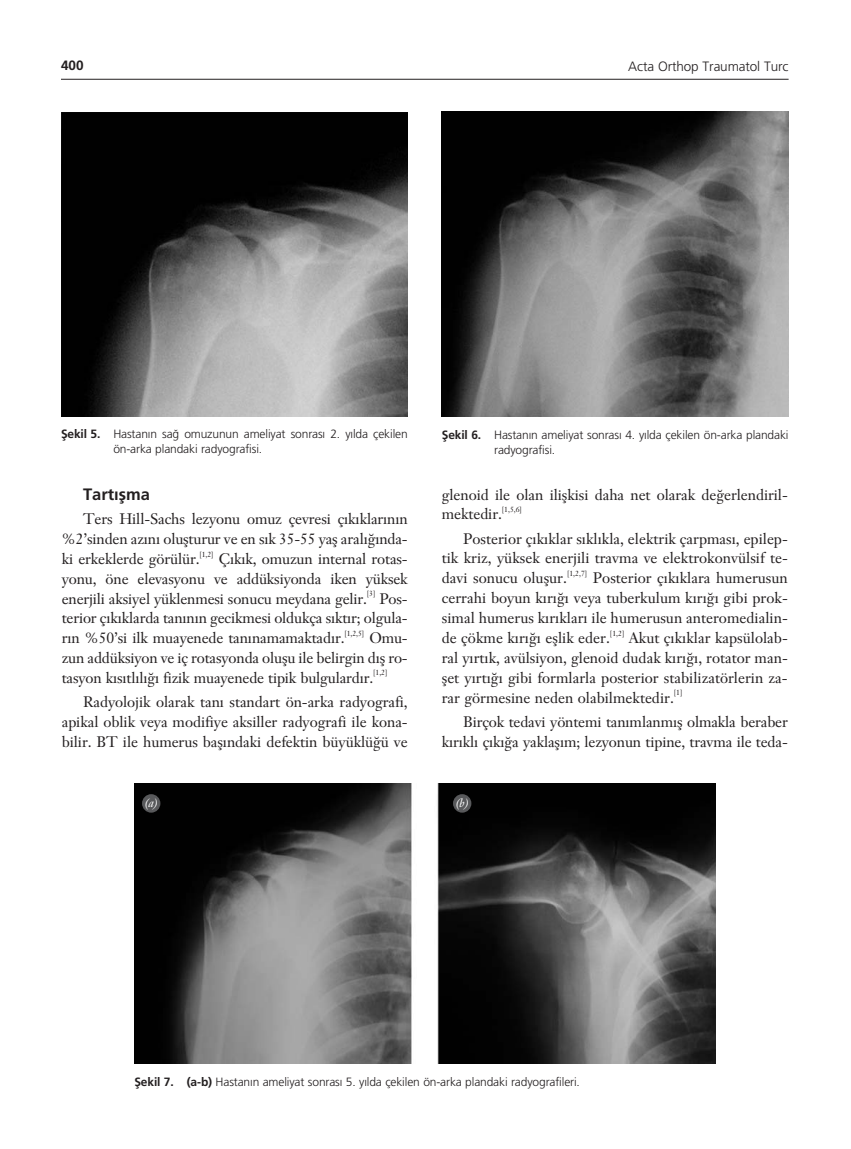
<style>
.page{position:relative;width:851px;height:1149px;background:#fff}
.page>*{position:absolute;margin:0;border:0;box-sizing:border-box;transform-origin:0 0}
.t1{font:700 16.5px "Frutiger";color:#231f20}
.t2{font:15px/19.8px "Janson Text";letter-spacing:-.01em;color:#231f20;text-align:justify}
.t3{font:300 13.5px "Frutiger";letter-spacing:-.01em;color:#231f20}
.t4{font:700 13.5px "Frutiger";color:#231f20}
.t5{font:300 12px/15px "Frutiger";letter-spacing:-.01em;color:#231f20}
.t6{font:italic 12px "Janson Text";color:#fff}
.t7{font:7.5px "Janson Text";color:#231f20}
.s1{font-weight:700}
</style>
<div class="page">
<hr style="left:61px;top:79px;width:727px;height:1px;background:#231f20">
<img style="left:61px;top:113px;width:346px;height:303px">
<img style="left:442px;top:112px;width:346px;height:304px">
<img style="left:134px;top:783px;width:581px;height:280px">
<div style="left:142px;top:794px;width:18px;height:18px;background:#58595b;border-radius:50%"></div>
<div style="left:453px;top:794px;width:18px;height:18px;background:#58595b;border-radius:50%"></div>
<p class="t4" style="left:61px;top:60px;width:24px">400</p>
<p class="t3" style="left:628px;top:61px;width:162px">Acta Orthop Traumatol Turc</p>
<p class="t5" style="left:113px;top:427px;width:296px;text-indent:-52px"><span class="s1">fiekil 5.</span> Hastan›n sa¤ omuzunun ameliyat sonras› 2. y›lda çekilen ön-arka plandaki radyografisi.</p>
<p class="t5" style="left:494px;top:428px;width:296px;text-indent:-52px"><span class="s1">fiekil 6.</span> Hastan›n ameliyat sonras› 4. y›lda çekilen ön-arka plandaki radyografisi.</p>
<p class="t1" style="left:83px;top:487px;width:68px">Tart›flma</p>
<p class="t2" style="left:62px;top:510px;width:347px;text-indent:21px">Ters Hill-Sachs lezyonu omuz çevresi ç›k›klar›n›n %2’sinden az›n› oluflturur ve en s›k 35-55 yafl aral›¤›nda&shy;ki erkeklerde görülür.</p>
<p class="t7" style="left:199px;top:550px;width:16px">[1,2]</p>
<p class="t2" style="left:62px;top:550px;width:347px;text-indent:157px">Ç›k›k, omuzun internal rotas&shy;yonu, öne elevasyonu ve addüksiyonda iken yüksek enerjili aksiyel yüklenmesi sonucu meydana gelir.</p>
<p class="t7" style="left:367px;top:590px;width:10px">[3]</p>
<p class="t2" style="left:62px;top:590px;width:347px;text-indent:317px">Pos&shy;terior ç›k›klarda tan›n›n gecikmesi oldukça s›kt›r; olgula&shy;r›n %50’si ilk muayenede tan›namamaktad›r.</p>
<p class="t7" style="left:344px;top:630px;width:21px">[1,2,5]</p>
<p class="t2" style="left:62px;top:629px;width:347px;text-indent:307px">Omu&shy;zun addüksiyon ve iç rotasyonda oluflu ile belirgin d›fl ro&shy;tasyon k›s›tl›l›¤› fizik muayenede tipik bulgulard›r.</p>
<p class="t7" style="left:373px;top:669px;width:16px">[1,2]</p>
<p class="t2" style="left:62px;top:693px;width:347px;text-indent:21px">Radyolojik olarak tan› standart ön-arka radyografi, apikal oblik veya modifiye aksiller radyografi ile kona&shy;bilir. BT ile humerus bafl›ndaki defektin büyüklü¤ü ve</p>
<p class="t2" style="left:442px;top:486px;width:347px">glenoid ile olan iliflkisi daha net olarak de¤erlendiril&shy;mektedir.</p>
<p class="t7" style="left:502px;top:506px;width:22px">[1,5,6]</p>
<p class="t2" style="left:442px;top:530px;width:347px;text-indent:21px">Posterior ç›k›klar s›kl›kla, elektrik çarpmas›, epilep&shy;tik kriz, yüksek enerjili travma ve elektrokonvülsif te&shy;davi sonucu oluflur.</p>
<p class="t7" style="left:567px;top:570px;width:22px">[1,2,7]</p>
<p class="t2" style="left:442px;top:569px;width:347px;text-indent:151px">Posterior ç›k›klara humerusun cerrahi boyun k›r›¤› veya tuberkulum k›r›¤› gibi prok&shy;simal humerus k›r›klar› ile humerusun anteromedialin&shy;de çökme k›r›¤› efllik eder.</p>
<p class="t7" style="left:610px;top:629px;width:16px">[1,2]</p>
<p class="t2" style="left:442px;top:629px;width:347px;text-indent:187px">Akut ç›k›klar kapsülolab&shy;ral y›rt›k, avülsiyon, glenoid dudak k›r›¤›, rotator man&shy;flet y›rt›¤› gibi formlarla posterior stabilizatörlerin za&shy;rar görmesine neden olabilmektedir.</p>
<p class="t7" style="left:673px;top:689px;width:10px">[1]</p>
<p class="t2" style="left:442px;top:713px;width:347px;text-align:right">Birçok tedavi yöntemi tan›mlanm›fl olmakla beraber k›r›kl› ç›k›¤a yaklafl›m; lezyonun tipine, travma ile teda-</p>
<p class="t6" style="left:144px;top:798px;width:15px">(a)</p>
<p class="t6" style="left:455px;top:798px;width:15px">(b)</p>
<p class="t5" style="left:134px;top:1074px;width:447px"><span class="s1">fiekil 7. (a-b)</span> Hastan›n ameliyat sonras› 5. y›lda çekilen ön-arka plandaki radyografileri.</p>
</div>
